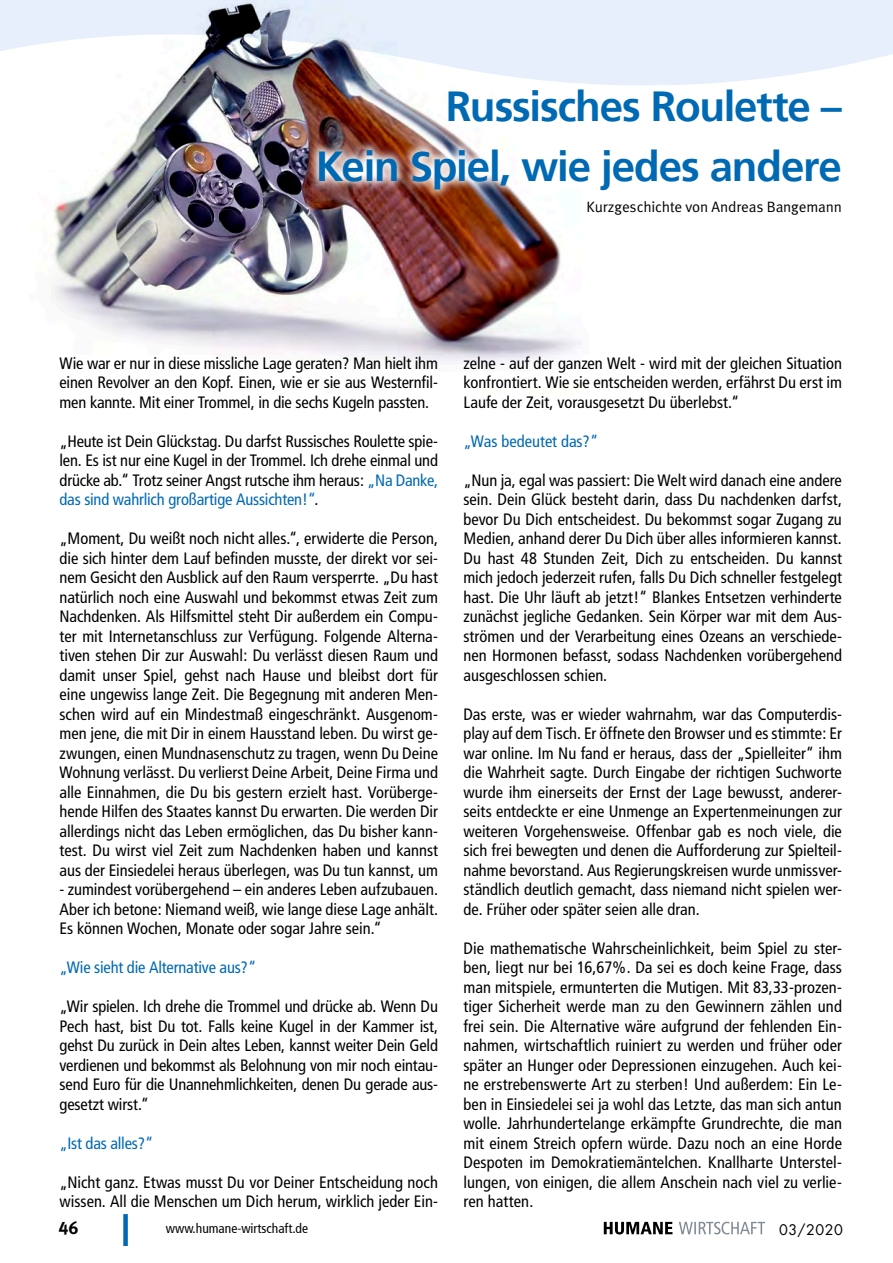
<style>
.page{position:relative;width:893px;height:1263px;background:#fff}
.page>*{position:absolute;margin:0;border:0;box-sizing:border-box;transform-origin:0 0}
.Headline_1{font:700 42px "Frutiger 65";letter-spacing:-.025em;color:#0069b3}
.t1{font:18px "Meta Bold LF";color:#000}
.Leserbriefe{font:condensed 16.5px/19.5px "Frutiger";color:#000;text-align:justify}
.Leserbriefe-2{font:condensed 16.5px "Frutiger";letter-spacing:-.01em;color:#0069b3}
.Autor{font:15px "Meta Normal";letter-spacing:-.01em;color:#000}
.t2{font:14.25px "Futura";letter-spacing:.045em;color:#000}
.t3{font:condensed 13.5px "Frutiger 57";color:#000}
.s1{color:#0069b3}
</style>
<div class="page">
<div style="left:123px;top:1214px;width:5px;height:32px;background:#0069b3"></div>
<svg style="left:604px;top:1222px;width:68px;height:12px"></svg>
<svg style="left:679px;top:1222px;width:86px;height:12px"></svg>
<svg style="left:0;top:0;width:893px;height:77px;background:#e8f0fb"></svg>
<img style="left:30px;top:0;width:575px;height:363px">
<img style="left:307px;top:77px;width:465px;height:149px">
<p class="Headline_1" style="left:446px;top:82px;width:398px">Russisches Roulette –</p>
<p class="Headline_1" style="left:316px;top:142px;width:527px">Kein Spiel, wie jedes andere</p>
<p class="Autor" style="left:587px;top:198px;width:257px">Kurzgeschichte von Andreas Bangemann</p>
<p class="Leserbriefe" style="left:60px;top:353px;width:380px">Wie war er nur in diese missliche Lage geraten? Man hielt ihm einen Revolver an den Kopf. Einen, wie er sie aus Westernfil&shy;men kannte. Mit einer Trommel, in die sechs Kugeln passten.</p>
<p class="Leserbriefe" style="left:60px;top:431px;width:380px">„Heute ist Dein Glückstag. Du darfst Russisches Roulette spie&shy;len. Es ist nur eine Kugel in der Trommel. Ich drehe einmal und drücke ab.“ Trotz seiner Angst rutsche ihm heraus: <span class="s1">„Na Danke, das sind wahrlich großartige Aussichten!“</span>.</p>
<p class="Leserbriefe" style="left:60px;top:529px;width:380px">„Moment, Du weißt noch nicht alles.“, erwiderte die Person, die sich hinter dem Lauf befinden musste, der direkt vor sei&shy;nem Gesicht den Ausblick auf den Raum versperrte. „Du hast natürlich noch eine Auswahl und bekommst etwas Zeit zum Nachdenken. Als Hilfsmittel steht Dir außerdem ein Compu&shy;ter mit Internetanschluss zur Verfügung. Folgende Alterna&shy;tiven stehen Dir zur Auswahl: Du verlässt diesen Raum und damit unser Spiel, gehst nach Hause und bleibst dort für eine ungewiss lange Zeit. Die Begegnung mit anderen Men&shy;schen wird auf ein Mindestmaß eingeschränkt. Ausgenom&shy;men jene, die mit Dir in einem Hausstand leben. Du wirst ge&shy;zwungen, einen Mundnasenschutz zu tragen, wenn Du Deine Wohnung verlässt. Du verlierst Deine Arbeit, Deine Firma und alle Einnahmen, die Du bis gestern erzielt hast. Vorüberge&shy;hende Hilfen des Staates kannst Du erwarten. Die werden Dir allerdings nicht das Leben ermöglichen, das Du bisher kann&shy;test. Du wirst viel Zeit zum Nachdenken haben und kannst aus der Einsiedelei heraus überlegen, was Du tun kannst, um</p>
<p class="Leserbriefe" style="left:60px;top:880px;width:380px">- zumindest vorübergehend – ein anderes Leben aufzubauen.<br>Aber ich betone: Niemand weiß, wie lange diese Lage anhält.<br>Es können Wochen, Monate oder sogar Jahre sein.“</p>
<p class="Leserbriefe-2" style="left:60px;top:958px;width:198px">„Wie sieht die Alternative aus?“</p>
<p class="Leserbriefe" style="left:60px;top:997px;width:380px">„Wir spielen. Ich drehe die Trommel und drücke ab. Wenn Du Pech hast, bist Du tot. Falls keine Kugel in der Kammer ist, gehst Du zurück in Dein altes Leben, kannst weiter Dein Geld verdienen und bekommst als Belohnung von mir noch eintau&shy;send Euro für die Unannehmlichkeiten, denen Du gerade aus&shy;gesetzt wirst.“</p>
<p class="Leserbriefe-2" style="left:60px;top:1133px;width:95px">„Ist das alles?“</p>
<p class="Leserbriefe" style="left:60px;top:1172px;width:380px">„Nicht ganz. Etwas musst Du vor Deiner Entscheidung noch wissen. All die Menschen um Dich herum, wirklich jeder Ein-</p>
<p class="Leserbriefe" style="left:463px;top:353px;width:380px">zelne - auf der ganzen Welt - wird mit der gleichen Situation konfrontiert. Wie sie entscheiden werden, erfährst Du erst im Laufe der Zeit, vorausgesetzt Du überlebst.“</p>
<p class="Leserbriefe-2" style="left:463px;top:431px;width:137px">„Was bedeutet das?“</p>
<p class="Leserbriefe" style="left:463px;top:470px;width:380px">„Nun ja, egal was passiert: Die Welt wird danach eine andere sein. Dein Glück besteht darin, dass Du nachdenken darfst, bevor Du Dich entscheidest. Du bekommst sogar Zugang zu Medien, anhand derer Du Dich über alles informieren kannst.<br>Du hast 48 Stunden Zeit, Dich zu entscheiden. Du kannst mich jedoch jederzeit rufen, falls Du Dich schneller festgelegt hast. Die Uhr läuft ab jetzt!“ Blankes Entsetzen verhinderte zunächst jegliche Gedanken. Sein Körper war mit dem Aus&shy;strömen und der Verarbeitung eines Ozeans an verschiede&shy;nen Hormonen befasst, sodass Nachdenken vorübergehend ausgeschlossen schien.</p>
<p class="Leserbriefe" style="left:463px;top:704px;width:380px">Das erste, was er wieder wahrnahm, war das Computerdis&shy;play auf dem Tisch. Er öffnete den Browser und es stimmte: Er war online. Im Nu fand er heraus, dass der „Spielleiter“ ihm die Wahrheit sagte. Durch Eingabe der richtigen Suchworte wurde ihm einerseits der Ernst der Lage bewusst, anderer&shy;seits entdeckte er eine Unmenge an Expertenmeinungen zur weiteren Vorgehensweise. Offenbar gab es noch viele, die sich frei bewegten und denen die Aufforderung zur Spielteil&shy;nahme bevorstand. Aus Regierungskreisen wurde unmissver&shy;ständlich deutlich gemacht, dass niemand nicht spielen wer&shy;de. Früher oder später seien alle dran.</p>
<p class="Leserbriefe" style="left:463px;top:938px;width:380px">Die mathematische Wahrscheinlichkeit, beim Spiel zu ster&shy;ben, liegt nur bei 16,67%. Da sei es doch keine Frage, dass man mitspiele, ermunterten die Mutigen. Mit 83,33-prozen&shy;tiger Sicherheit werde man zu den Gewinnern zählen und frei sein. Die Alternative wäre aufgrund der fehlenden Ein&shy;nahmen, wirtschaftlich ruiniert zu werden und früher oder später an Hunger oder Depressionen einzugehen. Auch kei&shy;ne erstrebenswerte Art zu sterben! Und außerdem: Ein Le&shy;ben in Einsiedelei sei ja wohl das Letzte, das man sich antun wolle. Jahrhundertelange erkämpfte Grundrechte, die man mit einem Streich opfern würde. Dazu noch an eine Horde Despoten im Demokratiemäntelchen. Knallharte Unterstel&shy;lungen, von einigen, die allem Anschein nach viel zu verlie&shy;ren hatten.</p>
<p class="t1" style="left:58px;top:1217px;width:22px">46</p>
<p class="t3" style="left:166px;top:1220px;width:144px">www.humane-wirtschaft.de</p>
<p class="t2" style="left:779px;top:1220px;width:65px">03/2020</p>
</div>
